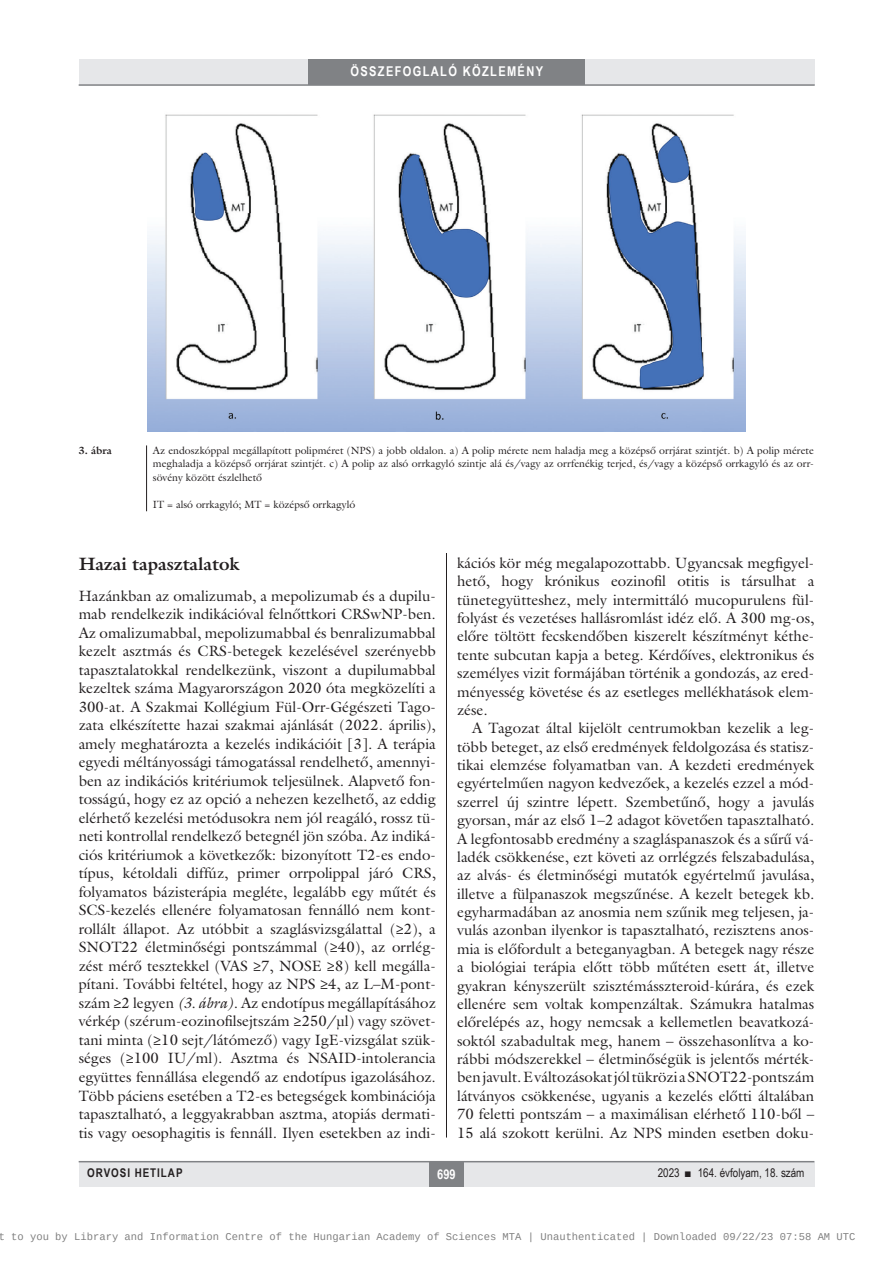
<style>
.page{position:relative;width:893px;height:1263px;background:#fff}
.page>*{position:absolute;margin:0;border:0;box-sizing:border-box;transform-origin:0 0}
.alcimbold{font:700 18px "Galliard Reg";color:#231f20}
.Body_tompa{font:15px/18.5px "Galliard Reg";color:#231f20}
.Body_Text{font:15px/18.3px "Galliard Reg";color:#231f20;text-align:justify}
.t1{font:700 13.5px "Arial Narrow";letter-spacing:.1em;color:#fff}
.t2{font:12px "Arial Narrow";color:#231f20}
.t3{font:700 12px "Arial Narrow";letter-spacing:.08em;color:#231f20}
.kepalairas2{font:10.5px/13.5px "Galliard Reg";color:#231f20}
.t4{font:10.5px "Liberation Mono";color:rgb(0 0 0/.5)}
.kepalairas1{font:700 10.5px "Galliard Reg";color:#231f20}
.s1{font-style:italic}
</style>
<div class="page">
<div style="left:79px;top:1161px;width:735px;height:25px;background:#e6e7e9"></div>
<div style="left:429px;top:1161px;width:34px;height:25px;background:#808285"></div>
<hr style="left:79px;top:1161px;width:735px;height:1px;background:#808285">
<div style="left:79px;top:60px;width:735px;height:25px;background:#e6e7e9"></div>
<div style="left:308px;top:60px;width:277px;height:25px;background:#808285"></div>
<hr style="left:79px;top:84px;width:736px;height:2px;background:#808285">
<hr style="left:446px;top:111px;width:1px;height:1026px;background:#231f20">
<img style="left:148px;top:111px;width:597px;height:321px">
<div style="left:79px;top:445px;width:735px;height:108px;background:#fff"></div>
<hr style="left:146px;top:445px;width:1px;height:66px;background:#231f20">
<p class="t1" style="left:350px;top:61px;width:194px">ÖSSZEFOGLALÓ KÖZLEMÉNY</p>
<p class="kepalairas1" style="left:79px;top:443px;width:35px">3. ábra</p>
<p class="kepalairas2" style="left:153px;top:443px;width:662px">Az endoszkóppal megállapított polipméret (NPS) a jobb oldalon. a) A polip mérete nem haladja meg a középső orrjárat szintjét. b) A polip mérete meghaladja a középső orrjárat szintjét. c) A polip az alsó orrkagyló szintje alá és/vagy az orrfenékig terjed, és/vagy a középső orrkagyló és az orr&shy;sövény között észlelhető</p>
<p class="kepalairas2" style="left:153px;top:497px;width:204px">IT = alsó orrkagyló; MT = középső orrkagyló</p>
<p class="alcimbold" style="left:79px;top:552px;width:162px">Hazai tapasztalatok</p>
<p class="Body_tompa" style="left:79px;top:586px;width:359px">Hazánkban az omalizumab, a mepolizumab és a dupilu&shy;mab rendelkezik indikációval felnőttkori CRSwNP-ben.<br>Az omalizumabbal, mepolizumabbal és benralizumabbal kezelt asztmás és CRS-betegek kezelésével szerényebb tapasztalatokkal rendelkezünk, viszont a dupilumabbal kezeltek száma Magyarországon 2020 óta megközelíti a 300-at. A Szakmai Kollégium Fül-Orr-Gégészeti Tago&shy;zata elkészítette hazai szakmai ajánlását (2022. április), amely meghatározta a kezelés indikációit [3]. A terápia egyedi méltányossági támogatással rendelhető, amennyi&shy;ben az indikációs kritériumok teljesülnek. Alapvető fon&shy;tosságú, hogy ez az opció a nehezen kezelhető, az eddig elérhető kezelési metódusokra nem jól reagáló, rossz tü&shy;neti kontrollal rendelkező betegnél jön szóba. Az indiká&shy;ciós kritériumok a következők: bizonyított T2-es endo&shy;típus, kétoldali diffúz, primer orrpolippal járó CRS, folyamatos bázisterápia megléte, legalább egy műtét és SCS-kezelés ellenére folyamatosan fennálló nem kont&shy;rollált állapot. Az utóbbit a szaglásvizsgálattal (≥2), a SNOT22 életminőségi pontszámmal (≥40), az orrlég&shy;zést mérő tesztekkel (VAS ≥7, NOSE ≥8) kell megálla&shy;pítani. További feltétel, hogy az NPS ≥4, az L–M-pont&shy;szám ≥2 legyen <span class="s1">(3. ábra)</span>. Az endotípus megállapításához vérkép (szérum-eozinofilsejtszám ≥250/µl) vagy szövet&shy;tani minta (≥10 sejt/látómező) vagy IgE-vizsgálat szük&shy;séges (≥100 IU/ml). Asztma és NSAID-intolerancia együttes fennállása elegendő az endotípus igazolásához.<br>Több páciens esetében a T2-es betegségek kombinációja tapasztalható, a leggyakrabban asztma, atopiás dermati&shy;tis vagy oesophagitis is fennáll. Ilyen esetekben az indi-</p>
<p class="Body_tompa" style="left:457px;top:553px;width:359px;text-align:justify">kációs kör még megalapozottabb. Ugyancsak megfigyel&shy;hető, hogy krónikus eozinofil otitis is társulhat a tünetegyütteshez, mely intermittáló mucopurulens fül&shy;folyást és vezetéses hallásromlást idéz elő. A 300 mg-os, előre töltött fecskendőben kiszerelt készítményt kéthe&shy;tente subcutan kapja a beteg. Kérdőíves, elektronikus és személyes vizit formájában történik a gondozás, az ered&shy;ményesség követése és az esetleges mellékhatások elem&shy;zése.</p>
<p class="Body_Text" style="left:457px;top:719px;width:359px;text-indent:15px">A Tagozat által kijelölt centrumokban kezelik a leg&shy;több beteget, az első eredmények feldolgozása és statisz&shy;tikai elemzése folyamatban van. A kezdeti eredmények egyértelműen nagyon kedvezőek, a kezelés ezzel a mód&shy;szerrel új szintre lépett. Szembetűnő, hogy a javulás gyorsan, már az első 1–2 adagot követően tapasztalható.<br>A legfontosabb eredmény a szagláspanaszok és a sűrű vá&shy;ladék csökkenése, ezt követi az orrlégzés felszabadulása, az alvás- és életminőségi mutatók egyértelmű javulása, illetve a fülpanaszok megszűnése. A kezelt betegek kb. egyharmadában az anosmia nem szűnik meg teljesen, ja&shy;vulás azonban ilyenkor is tapasztalható, rezisztens anos&shy;mia is előfordult a beteganyagban. A betegek nagy része a biológiai terápia előtt több műtéten esett át, illetve gyakran kényszerült szisztémásszteroid-kúrára, és ezek ellenére sem voltak kompenzáltak. Számukra hatalmas előrelépés az, hogy nemcsak a kellemetlen beavatkozá&shy;soktól szabadultak meg, hanem – összehasonlítva a ko&shy;rábbi módszerekkel – életminőségük is jelentős mérték&shy;ben javult. E változásokat jól tükrözi a SNOT22-pontszám látványos csökkenése, ugyanis a kezelés előtti általában 70 feletti pontszám – a maximálisan elérhető 110-ből – 15 alá szokott kerülni. Az NPS minden esetben doku-</p>
<p class="t3" style="left:87px;top:1164px;width:97px">ORVOSI HETILAP</p>
<p class="t1" style="left:437px;top:1163px;width:20px">699</p>
<p class="t2" style="left:658px;top:1164px;width:148px">2023 ■ 164. évfolyam, 18. szám</p>
<p class="t4" style="left:-1px;top:1232px;width:858px">t to you by Library and Information Centre of the Hungarian Academy of Sciences MTA | Unauthenticated | Downloaded 09/22/23 07:58 AM UTC</p>
</div>
